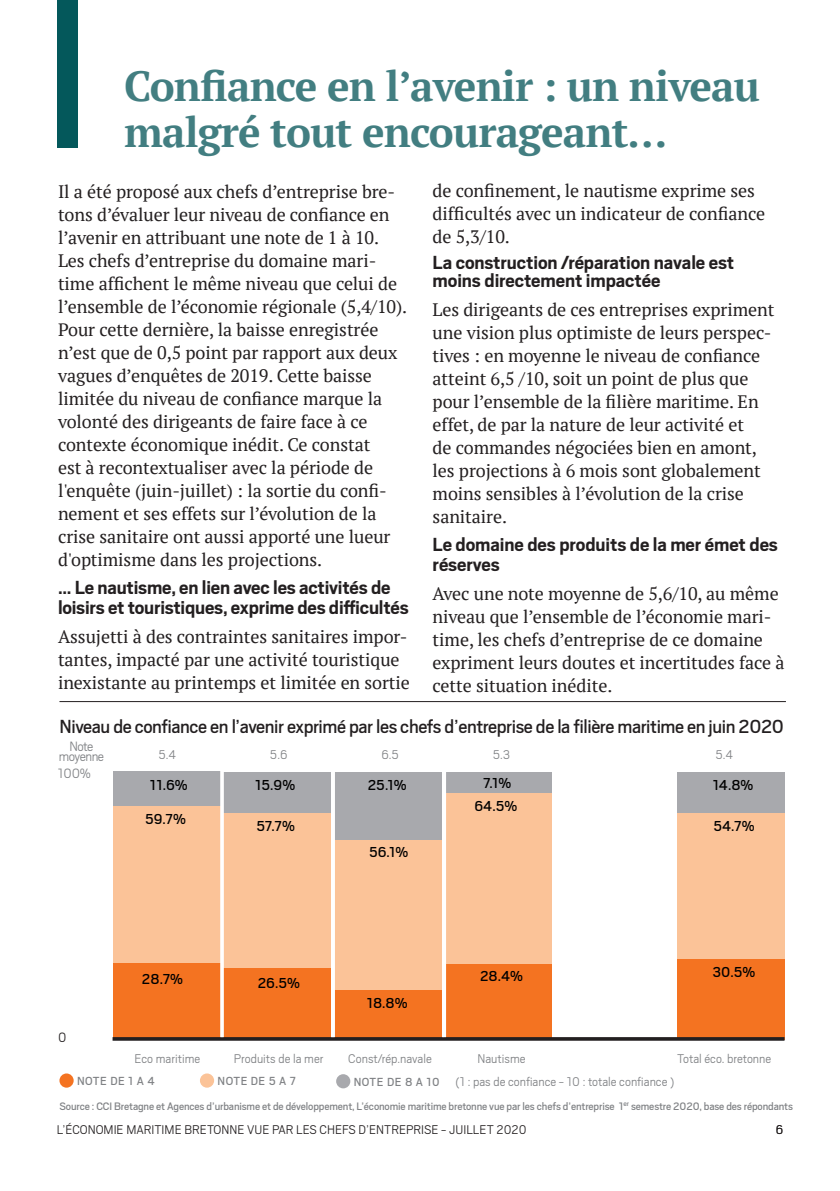
<style>
.page{position:relative;width:840px;height:1191px;background:#fff}
.page>*{position:absolute;margin:0;border:0;box-sizing:border-box;transform-origin:0 0}
.t1{font:700 42px/46px "PT Serif";letter-spacing:-.02em;color:#427e81}
.Texte_courant{font:700 21px/20px "Scout";letter-spacing:-.01em;color:#231f20}
.titre_graphique{font:21px "Scout";letter-spacing:-.02em;color:#231f20}
.Texte_courant-2{font:18px/23px "PT Serif";letter-spacing:-.005em;color:#231f20}
.t2{font:16px "Scout";color:#000}
.t3{font:300 15px "Scout";letter-spacing:-.03em;color:#808285}
.t4{font:300 15px "Scout";color:#231f20}
.t5{font:300 14px "Scout";color:#808285}
.t6{font:300 14px "Scout";color:#231f20}
.Légende_graph_carte{font:13px "Scout";letter-spacing:.04em;color:#808285}
.Source{font:12px "Scout";letter-spacing:-.01em;color:#808285}
</style>
<div class="page">
<div style="left:57px;top:0;width:20px;height:147px;background:#04585b"></div>
<hr style="left:59px;top:701px;width:726px;height:1px;background:#231f20">
<div style="left:113px;top:805px;width:108px;height:158px;background:#fbc398"></div>
<div style="left:113px;top:771px;width:108px;height:34px;background:#a8a9ad"></div>
<div style="left:113px;top:963px;width:108px;height:75px;background:#f47321"></div>
<div style="left:223px;top:968px;width:108px;height:69px;background:#f47321"></div>
<div style="left:334px;top:989px;width:108px;height:49px;background:#f47321"></div>
<div style="left:444px;top:963px;width:107px;height:75px;background:#f47321"></div>
<div style="left:677px;top:955px;width:107px;height:84px;background:#f47321"></div>
<div style="left:677px;top:812px;width:107px;height:147px;background:#fbc398"></div>
<div style="left:444px;top:792px;width:107px;height:171px;background:#fbc398"></div>
<div style="left:334px;top:839px;width:108px;height:150px;background:#fbc398"></div>
<div style="left:223px;top:812px;width:108px;height:156px;background:#fbc398"></div>
<hr style="left:112px;top:1037px;width:672px;height:3px;background:#231f20">
<div style="left:223px;top:772px;width:108px;height:40px;background:#a8a9ad"></div>
<div style="left:334px;top:772px;width:108px;height:67px;background:#a8a9ad"></div>
<hr style="left:331px;top:760px;width:4px;height:277px;background:#fff">
<div style="left:444px;top:772px;width:107px;height:20px;background:#a8a9ad"></div>
<div style="left:677px;top:771px;width:107px;height:41px;background:#a8a9ad"></div>
<hr style="left:442px;top:760px;width:4px;height:277px;background:#fff">
<svg style="left:220px;top:771px;width:4px;height:266px"></svg>
<div style="left:59px;top:1073px;width:15px;height:14px;background:#f47321;border-radius:50%"></div>
<div style="left:200px;top:1073px;width:14px;height:14px;background:#fbc398;border-radius:50%"></div>
<div style="left:336px;top:1074px;width:14px;height:14px;background:#a8a9ad;border-radius:50%"></div>
<p class="t1" style="left:124px;top:63px;width:637px">Confiance en l’avenir : un niveau malgré tout encourageant…</p>
<p class="Texte_courant-2" style="left:58px;top:180px;width:338px">Il a été proposé aux chefs d’entreprise bre&shy;tons d’évaluer leur niveau de confiance en l’avenir en attribuant une note de 1 à 10.</p>
<p class="Texte_courant-2" style="left:58px;top:249px;width:350px">Les chefs d’entreprise du domaine mari&shy;time affichent le même niveau que celui de l’ensemble de l’économie régionale (5,4/10).<br>Pour cette dernière, la baisse enregistrée n’est que de 0,5 point par rapport aux deux vagues d’enquêtes de 2019. Cette baisse limitée du niveau de confiance marque la volonté des dirigeants de faire face à ce contexte économique inédit. Ce constat<br>est à recontextualiser avec la période de l'enquête (juin-juillet) : la sortie du confi&shy;nement et ses effets sur l’évolution de la crise sanitaire ont aussi apporté une lueur d'optimisme dans les projections.</p>
<p class="Texte_courant" style="left:58px;top:577px;width:352px">... Le nautisme, en lien avec les activités de loisirs et touristiques, exprime des difficultés</p>
<p class="Texte_courant-2" style="left:58px;top:625px;width:353px">Assujetti à des contraintes sanitaires impor&shy;tantes, impacté par une activité touristique inexistante au printemps et limitée en sortie</p>
<p class="Texte_courant-2" style="left:432px;top:179px;width:334px">de confinement, le nautisme exprime ses difficultés avec un indicateur de confiance de 5,3/10.</p>
<p class="Texte_courant" style="left:432px;top:252px;width:303px;line-height:18px">La construction /réparation navale est moins directement impactée</p>
<p class="Texte_courant-2" style="left:432px;top:298px;width:343px">Les dirigeants de ces entreprises expriment une vision plus optimiste de leurs perspec&shy;tives : en moyenne le niveau de confiance atteint 6,5 /10, soit un point de plus que pour l’ensemble de la filière maritime. En effet, de par la nature de leur activité et<br>de commandes négociées bien en amont, les projections à 6 mois sont globalement moins sensibles à l’évolution de la crise sanitaire.</p>
<p class="Texte_courant" style="left:432px;top:533px;width:346px">Le domaine des produits de la mer émet des réserves</p>
<p class="Texte_courant-2" style="left:432px;top:582px;width:353px">Avec une note moyenne de 5,6/10, au même niveau que l’ensemble de l’économie mari&shy;time, les chefs d’entreprise de ce domaine expriment leurs doutes et incertitudes face à cette situation inédite.</p>
<p class="titre_graphique" style="left:59px;top:713px;width:725px">Niveau de confiance en l’avenir exprimé par les chefs d’entreprise de la filière maritime en juin 2020</p>
<p class="t3" style="left:69px;top:736px;width:26px">Note</p>
<p class="t3" style="left:59px;top:746px;width:47px">moyenne</p>
<p class="t3" style="left:58px;top:763px;width:34px">100%</p>
<p class="t5" style="left:158px;top:745px;width:19px">5.4</p>
<p class="t5" style="left:270px;top:745px;width:19px">5.6</p>
<p class="t5" style="left:381px;top:745px;width:19px">6.5</p>
<p class="t5" style="left:492px;top:745px;width:19px">5.3</p>
<p class="t5" style="left:715px;top:745px;width:19px">5.4</p>
<p class="t2" style="left:150px;top:775px;width:39px">11.6%</p>
<p class="t2" style="left:145px;top:808px;width:42px">59.7%</p>
<p class="t2" style="left:255px;top:775px;width:42px">15.9%</p>
<p class="t2" style="left:256px;top:815px;width:40px">57.7%</p>
<p class="t2" style="left:367px;top:774px;width:41px">25.1%</p>
<p class="t2" style="left:369px;top:841px;width:41px">56.1%</p>
<p class="t2" style="left:483px;top:772px;width:30px">7.1%</p>
<p class="t2" style="left:474px;top:795px;width:44px">64.5%</p>
<p class="t2" style="left:712px;top:775px;width:42px">14.8%</p>
<p class="t2" style="left:713px;top:815px;width:43px">54.7%</p>
<p class="t4" style="left:58px;top:1028px;width:10px">0</p>
<p class="t2" style="left:142px;top:968px;width:43px">28.7%</p>
<p class="t2" style="left:257px;top:972px;width:44px">26.5%</p>
<p class="t2" style="left:366px;top:993px;width:42px">18.8%</p>
<p class="t2" style="left:479px;top:965px;width:44px">28.4%</p>
<p class="t2" style="left:712px;top:961px;width:44px">30.5%</p>
<p class="t5" style="left:134px;top:1050px;width:67px">Eco maritime</p>
<p class="t5" style="left:234px;top:1050px;width:91px">Produits de la mer</p>
<p class="t5" style="left:348px;top:1050px;width:85px">Const/rép.navale</p>
<p class="t5" style="left:477px;top:1050px;width:50px">Nautisme</p>
<p class="t5" style="left:677px;top:1050px;width:95px">Total éco. bretonne</p>
<p class="t5" style="left:455px;top:1072px;width:220px">(1 : pas de confiance - 10 : totale confiance )</p>
<p class="t6" style="left:57px;top:1120px;width:471px">L’ÉCONOMIE MARITIME BRETONNE VUE PAR LES CHEFS D’ENTREPRISE - JUILLET 2020</p>
<p class="t6" style="left:775px;top:1120px;width:9px">6</p>
<p class="Légende_graph_carte" style="left:77px;top:1072px;width:79px">NOTE DE 1 A 4</p>
<p class="Légende_graph_carte" style="left:217px;top:1072px;width:80px">NOTE DE 5 A 7</p>
<p class="Légende_graph_carte" style="left:353px;top:1073px;width:87px">NOTE DE 8 A 10</p>
<p class="Source" style="left:59px;top:1098px;width:734px">Source : CCI Bretagne et Agences d’urbanisme et de développement, L’économie maritime bretonne vue par les chefs d’entreprise 1<sup>er</sup> semestre 2020, base des répondants</p>
</div>
